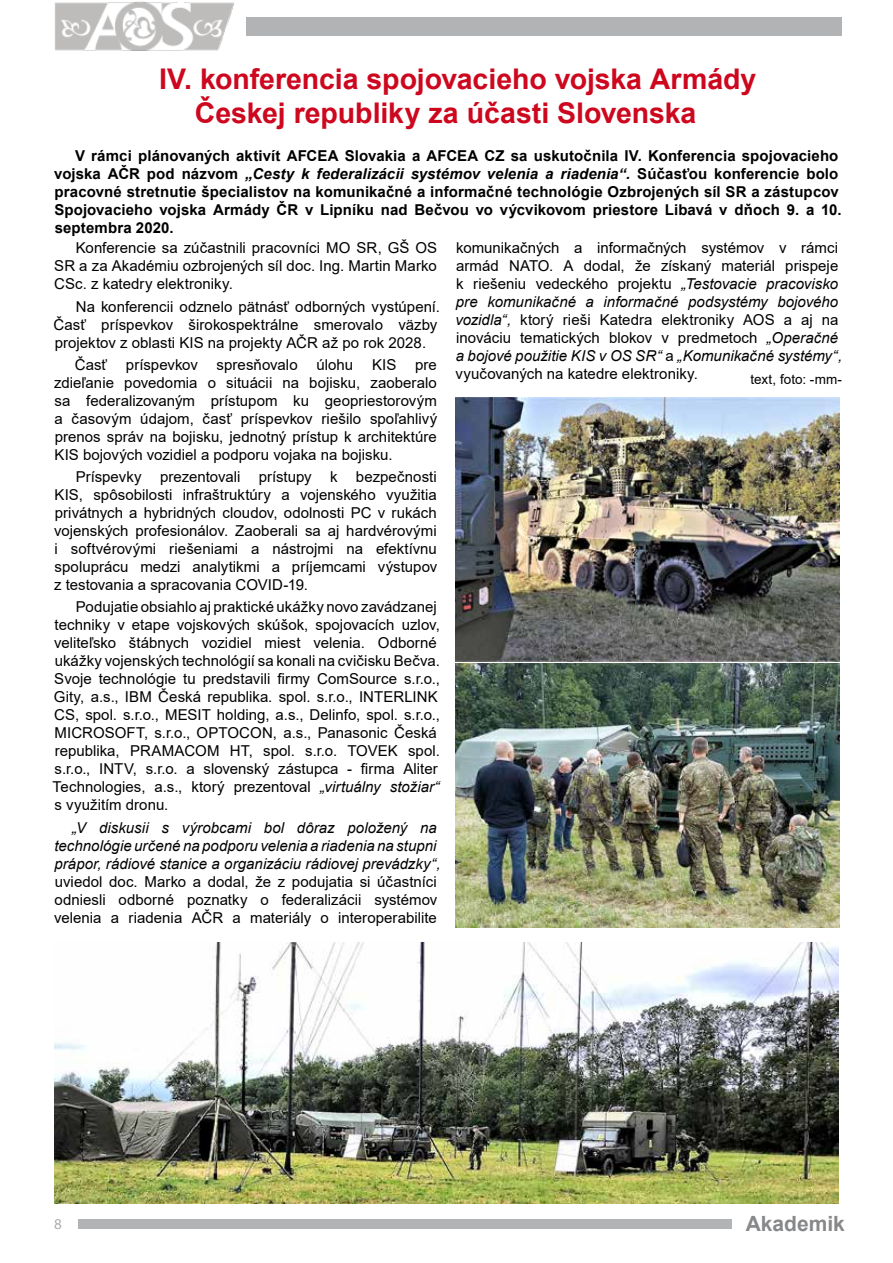
<style>
.page{position:relative;width:893px;height:1263px;background:#fff}
.page>*{position:absolute;margin:0;border:0;box-sizing:border-box;transform-origin:0 0}
.t1{font:700 28.5px/34.2px "Arial";letter-spacing:-.005em;color:#cd071e}
.t2{font:700 21px "Arial";color:#87888a}
.t3{font:15px/18px "Arial";color:#000;text-align:justify}
.t4{font:700 15px/18px "Arial";letter-spacing:.01em;color:#000}
.t5{font:italic 15px/18px "Arial";letter-spacing:.005em;color:#000}
.t6{font:15px "Myriad Pro";color:#58585a}
.t7{font:13.5px "Arial";color:#000}
.s1{font-style:italic}
</style>
<div class="page">
<div style="left:78px;top:1219px;width:653px;height:10px;background:#b1b3b4"></div>
<img style="left:55px;top:1px;width:179px;height:50px">
<div style="left:247px;top:18px;width:595px;height:18px;background:#b1b3b4"></div>
<img style="left:54px;top:943px;width:785px;height:260px">
<img style="left:456px;top:397px;width:383px;height:265px">
<img style="left:456px;top:664px;width:383px;height:263px">
<h1 class="t1" style="left:195px;top:62px;width:563px;text-indent:-36px">IV. konferencia spojovacieho vojska Armády<br>Českej republiky za účasti Slovenska</h1>
<p class="t4" style="left:54px;top:147px;width:789px;text-indent:21px">V rámci plánovaných aktivít AFCEA Slovakia a AFCEA CZ sa uskutočnila IV. Konferencia spojovacieho vojska AČR pod názvom <span class="s1">„Cesty k federalizácii systémov velenia a riadenia“.</span> Súčasťou konferencie bolo pracovné stretnutie špecialistov na komunikačné a informačné technológie Ozbrojených síl SR a zástupcov Spojovacieho vojska Armády ČR v Lipníku nad Bečvou vo výcvikovom priestore Libavá v dňoch 9. a 10. septembra 2020.</p>
<p class="t3" style="left:54px;top:239px;width:385px;text-indent:22px">Konferencie sa zúčastnili pracovníci MO SR, GŠ OS SR a za Akadémiu ozbrojených síl doc. Ing. Martin Marko CSc. z katedry elektroniky.</p>
<p class="t3" style="left:54px;top:297px;width:388px;text-align:left;text-indent:22px">Na konferencii odznelo pätnásť odborných vystúpení.<br>Časť príspevkov širokospektrálne smerovalo väzby projektov z oblasti KIS na projekty AČR až po rok 2028.</p>
<p class="t3" style="left:54px;top:355px;width:385px;text-indent:21px">Časť príspevkov spresňovalo úlohu KIS pre zdieľanie povedomia o situácii na bojisku, zaoberalo sa federalizovaným prístupom ku geopriestorovým a časovým údajom, časť príspevkov riešilo spoľahlivý prenos správ na bojisku, jednotný prístup k architektúre KIS bojových vozidiel a podporu vojaka na bojisku.</p>
<p class="t3" style="left:54px;top:468px;width:385px;text-indent:22px">Príspevky prezentovali prístupy k bezpečnosti KIS, spôsobilosti infraštruktúry a vojenského využitia privátnych a hybridných cloudov, odolnosti PC v rukách vojenských profesionálov. Zaoberali sa aj hardvérovými i softvérovými riešeniami a nástrojmi na efektívnu spoluprácu medzi analytikmi a príjemcami výstupov z testovania a spracovania COVID-19.</p>
<p class="t3" style="left:53px;top:598px;width:389px;text-align:left;text-indent:23px">Podujatie obsiahlo aj praktické ukážky novo zavádzanej techniky v etape vojskových skúšok, spojovacích uzlov, veliteľsko štábnych vozidiel miest velenia. Odborné ukážky vojenských technológií sa konali na cvičisku Bečva.<br>Svoje technológie tu predstavili firmy ComSource s.r.o., Gity, a.s., IBM Česká republika. spol. s.r.o., INTERLINK CS, spol. s.r.o., MESIT holding, a.s., Delinfo, spol. s.r.o., MICROSOFT, s.r.o., OPTOCON, a.s., Panasonic Česká republika, PRAMACOM HT, spol. s.r.o. TOVEK spol. s.r.o., INTV, s.r.o. a slovenský zástupca - firma Aliter Technologies, a.s., ktorý prezentoval <span class="s1">„virtuálny stožiar“ </span>s využitím dronu.</p>
<p class="t5" style="left:54px;top:818px;width:388px;text-indent:18px">„V diskusii s výrobcami bol dôraz položený na technológie určené na podporu velenia a riadenia na stupni prápor, rádiové stanice a organizáciu rádiovej prevádzky“,</p>
<p class="t3" style="left:54px;top:872px;width:385px">uviedol doc. Marko a dodal, že z podujatia si účastníci odniesli odborné poznatky o federalizácii systémov velenia a riadenia AČR a materiály o interoperabilite</p>
<p class="t3" style="left:455px;top:239px;width:388px;text-align:left">komunikačných a informačných systémov v rámci armád NATO. A dodal, že získaný materiál prispeje k riešeniu vedeckého projektu <span class="s1">„Testovacie pracovisko pre komunikačné a informačné podsystémy bojového vozidla“,</span> ktorý rieši Katedra elektroniky AOS a aj na inováciu tematických blokov v predmetoch <span class="s1">„Operačné a bojové použitie KIS v OS SR“</span> a <span class="s1">„Komunikačné systémy“, </span>vyučovaných na katedre elektroniky.</p>
<p class="t7" style="left:750px;top:370px;width:93px">text, foto: -mm-</p>
<p class="t6" style="left:54px;top:1215px;width:9px">8</p>
<h2 class="t2" style="left:746px;top:1209px;width:101px">Akademik</h2>
</div>
